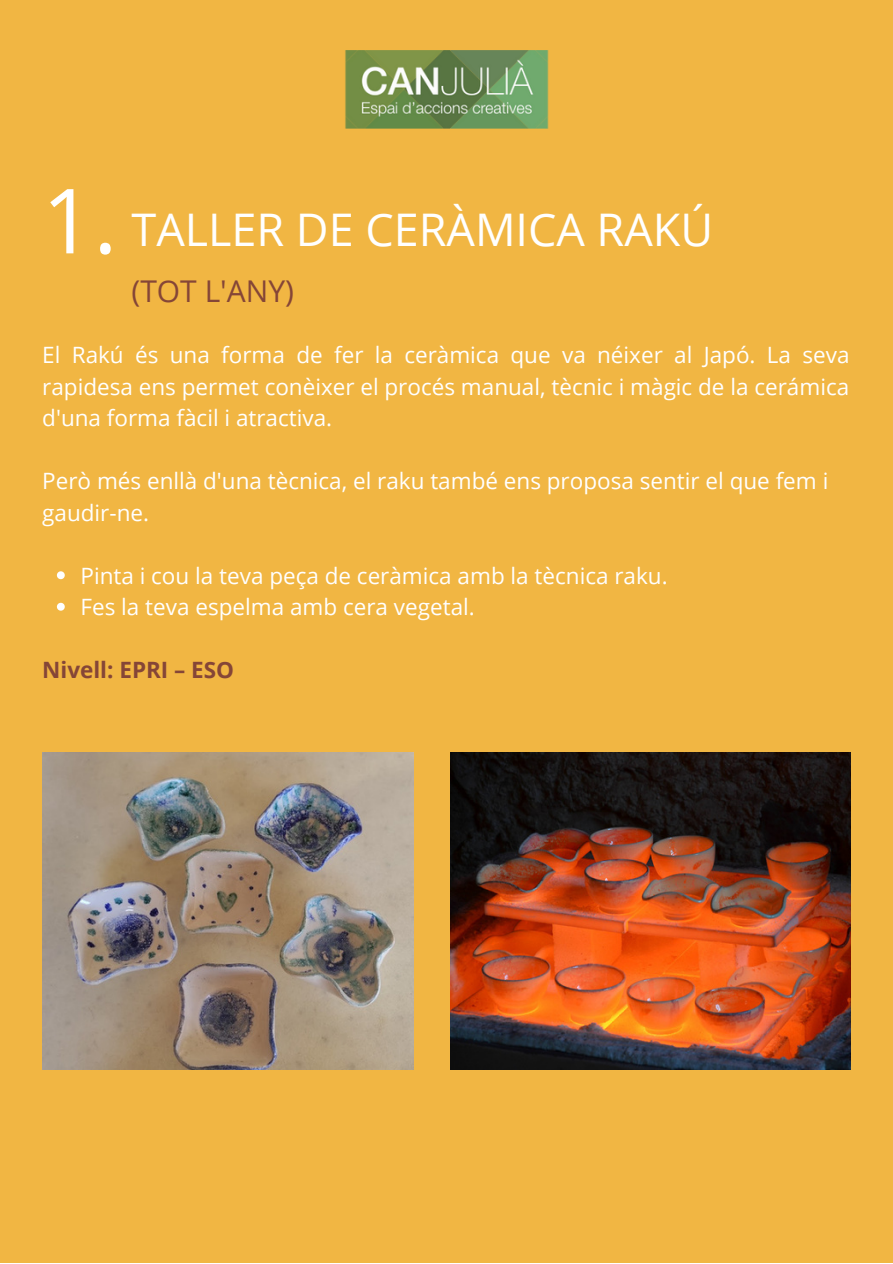
<style>
.page{position:relative;width:893px;height:1264px;background:#fff}
.page>*{position:absolute;margin:0;border:0;box-sizing:border-box;transform-origin:0 0}
.t1{font:89.85px "Open Sans";color:#fff}
.t2{font:45px "Open Sans";color:#fff}
.t3{font:30px "Open Sans";color:#854637}
.t4{font:22.5px/31.5px "Open Sans";color:#fff;text-align:justify}
.t5{font:700 22.5px "Open Sans";color:#854637}
</style>
<div class="page">
<div style="left:0;top:0;width:892px;height:1262px;background:#f1b643"></div>
<img style="left:345px;top:50px;width:204px;height:79px">
<img style="left:42px;top:752px;width:371px;height:317px">
<img style="left:450px;top:752px;width:400px;height:317px">
<svg style="left:57px;top:571px;width:8px;height:8px"></svg>
<svg style="left:57px;top:603px;width:8px;height:7px"></svg>
<p class="t1" style="left:42px;top:157px;width:77px">1.</p>
<p class="t2" style="left:131px;top:198px;width:583px">TALLER DE CERÀMICA RAKÚ</p>
<p class="t3" style="left:131px;top:270px;width:164px">(TOT L'ANY)</p>
<p class="t4" style="left:42px;top:339px;width:808px">El Rakú és una forma de fer la ceràmica que va néixer al Japó. La seva rapidesa ens permet conèixer el procés manual, tècnic i màgic de la cerámica d'una forma fàcil i atractiva.</p>
<p class="t4" style="left:42px;top:464px;width:787px">Però més enllà d'una tècnica, el raku també ens proposa sentir el que fem i gaudir-ne.</p>
<p class="t4" style="left:80px;top:559px;width:588px">Pinta i cou la teva peça de ceràmica amb la tècnica raku.</p>
<p class="t4" style="left:80px;top:590px;width:396px">Fes la teva espelma amb cera vegetal.</p>
<p class="t5" style="left:42px;top:654px;width:193px">Nivell: EPRI – ESO</p>
</div>
